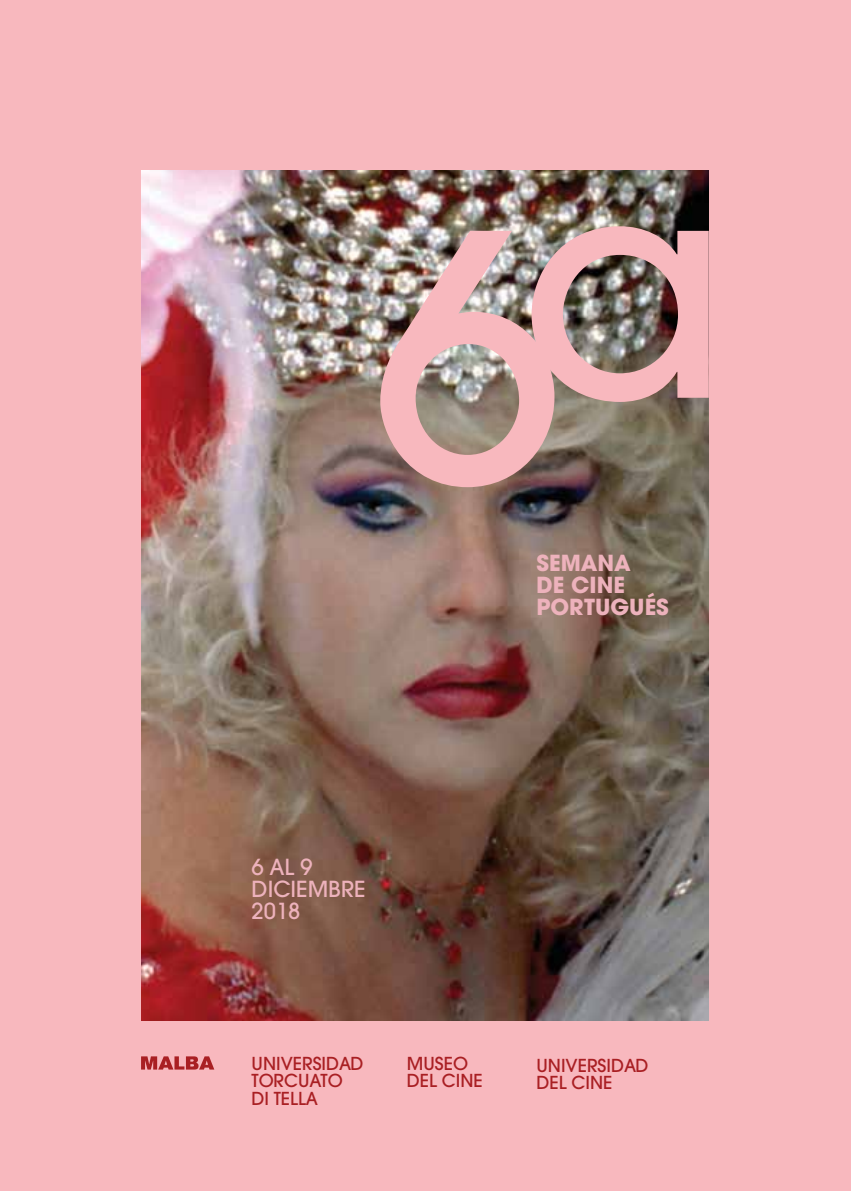
<style>
.page{position:relative;width:851px;height:1191px;background:#fff}
.page>*{position:absolute;margin:0;border:0;box-sizing:border-box;transform-origin:0 0}
.t1{font:500 340px "Avant Garde";color:#f8b8be}
.t2{font:700 22px/22px "Avant Garde";color:#edb2bc}
.t3{font:500 22px/22px "Avant Garde";color:#edb2bc}
.t4{font:500 17.8px/17.8px "Avant Garde";color:#a91f23}
</style>
<div class="page">
<div style="left:0;top:0;width:850px;height:1191px;background:#f8b8be"></div>
<img style="left:141px;top:170px;width:567px;height:850px">
<svg style="left:141px;top:1056px;width:73px;height:13px"></svg>
<h1 class="t1" style="left:372px;top:148px;width:358px">6<sup>a</sup></h1>
<p class="t3" style="left:251px;top:856px;width:115px">6 AL 9<br>DICIEMBRE<br>2018</p>
<p class="t2" style="left:536px;top:552px;width:134px">SEMANA<br>DE CINE<br>PORTUGUÉS</p>
<p class="t4" style="left:251px;top:1054px;width:113px">UNIVERSIDAD<br>TORCUATO<br>DI TELLA</p>
<p class="t4" style="left:407px;top:1054px;width:77px">MUSEO<br>DEL CINE</p>
<p class="t4" style="left:536px;top:1056px;width:113px">UNIVERSIDAD<br>DEL CINE</p>
</div>
